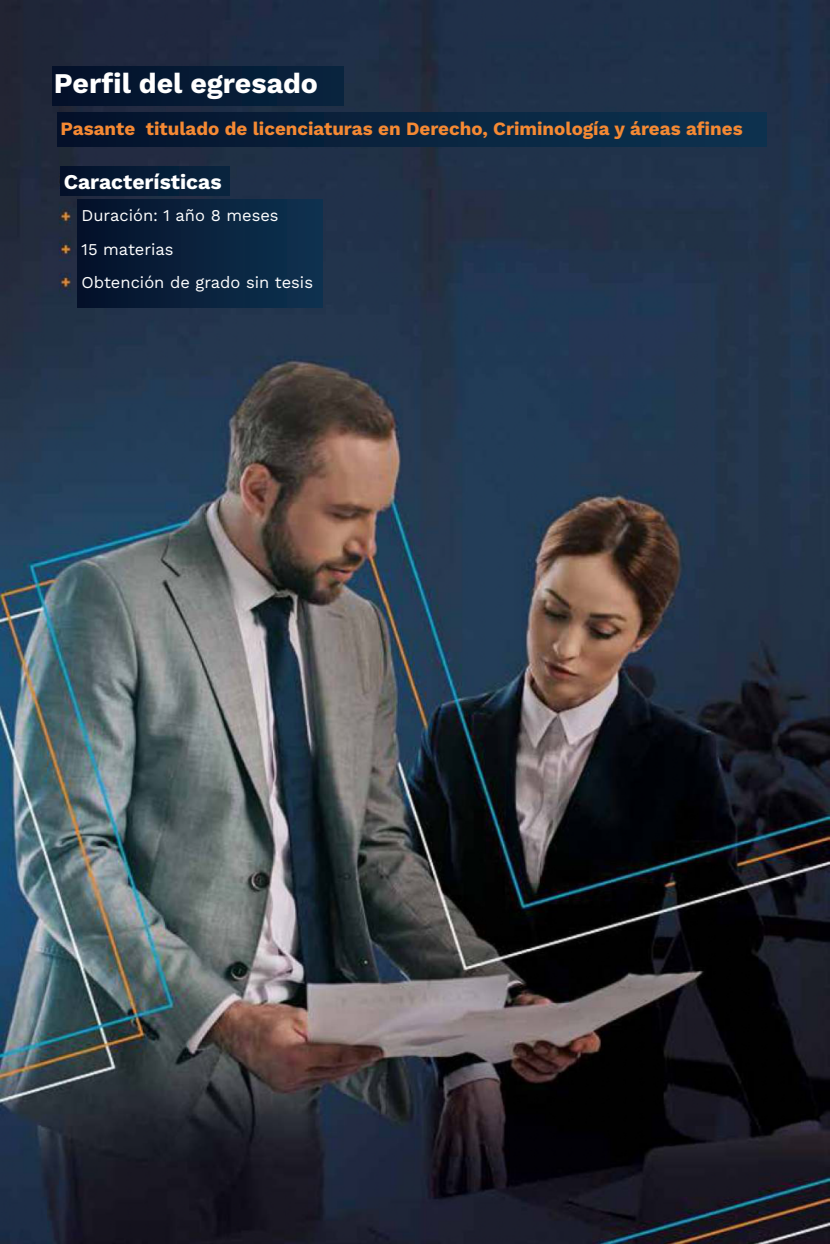
<style>
.page{position:relative;width:830px;height:1244px;background:#fff}
.page>*{position:absolute;margin:0;border:0;box-sizing:border-box;transform-origin:0 0}
.t1{font:700 28.5px "Work Sans";color:#fff}
.t2{font:700 21px "Work Sans";color:#fff}
.t3{font:700 18.75px "Work Sans";color:#f58933}
.t4{font:16.5px/33.6px "Work Sans";color:#fff}
</style>
<div class="page">
<img style="left:0;top:0;width:829px;height:1243px">
<div style="left:53px;top:66px;width:291px;height:40px;background:#051a34"></div>
<div style="left:57px;top:112px;width:708px;height:35px;background:linear-gradient(to right,#04122b,#0d3451)"></div>
<div style="left:60px;top:167px;width:169px;height:28px;background:#051c36"></div>
<div style="left:77px;top:200px;width:245px;height:107px;background:linear-gradient(to right,#041029,#0e3250)"></div>
<h1 class="t1" style="left:54px;top:62px;width:265px">Perfil del egresado</h1>
<p class="t3" style="left:60px;top:115px;width:683px">Pasante titulado de licenciaturas en Derecho, Criminología y áreas afines</p>
<p class="t2" style="left:64px;top:166px;width:159px">Características</p>
<p class="t4" style="left:81px;top:198px;width:233px">Duración: 1 año 8 meses<br>15 materias<br>Obtención de grado sin tesis</p>
</div>
